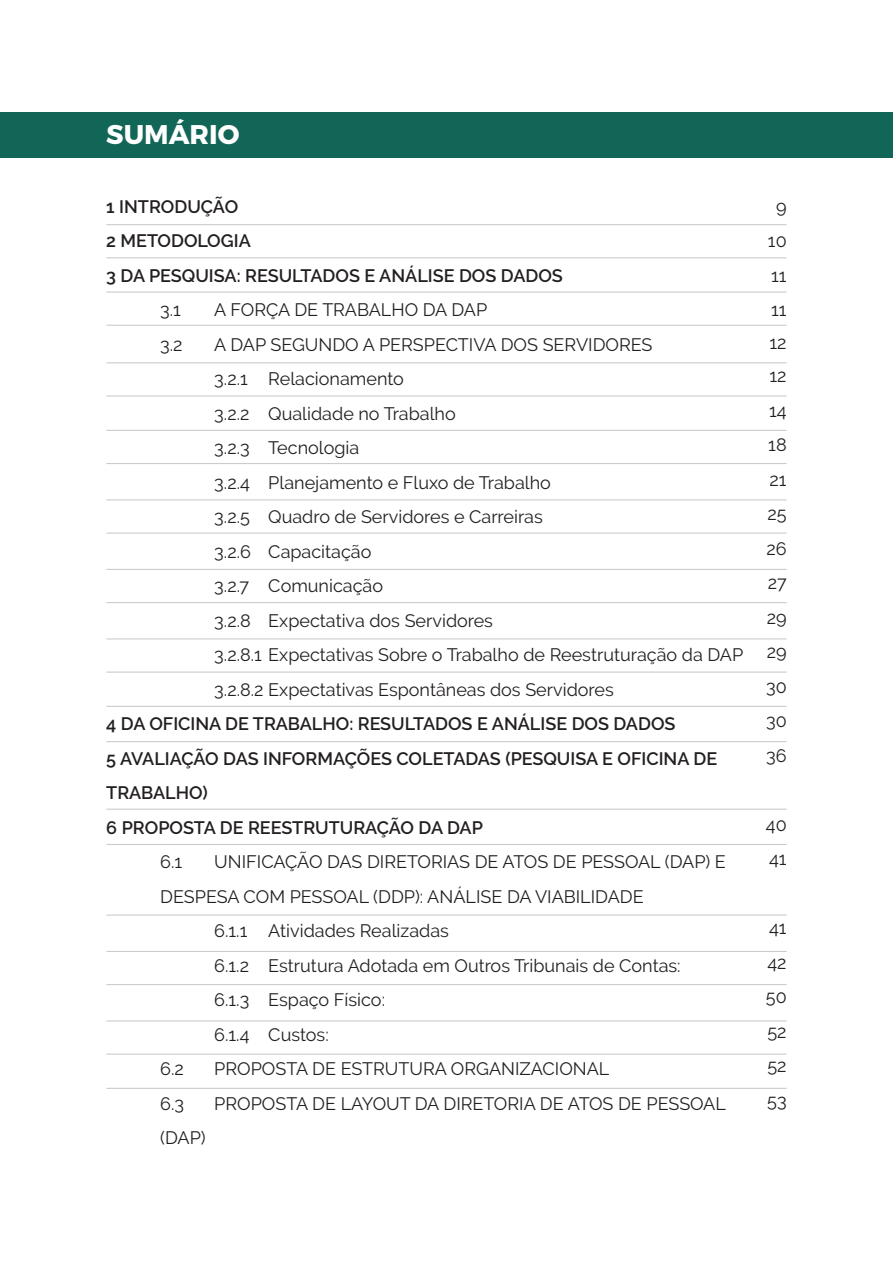
<style>
.page{position:relative;width:893px;height:1263px;background:#fff}
.page>*{position:absolute;margin:0;border:0;box-sizing:border-box;transform-origin:0 0}
.t1{font:700 27px "Montserrat";color:#fff}
.t2{font:18px/34.5px "Raleway";color:#231f20}
.t3{font:600 18px/34.5px "Raleway";color:#231f20}
</style>
<div class="page">
<div style="left:0;top:112px;width:893px;height:46px;background:#126657"></div>
<hr style="left:106px;top:224px;width:681px;height:1px;background:#ccc">
<hr style="left:106px;top:291px;width:681px;height:2px;background:#ccc">
<hr style="left:106px;top:362px;width:681px;height:1px;background:#ccc">
<hr style="left:106px;top:430px;width:681px;height:1px;background:#ccc">
<hr style="left:106px;top:499px;width:681px;height:1px;background:#ccc">
<hr style="left:106px;top:569px;width:681px;height:1px;background:#ccc">
<hr style="left:106px;top:951px;width:681px;height:1px;background:#ccc">
<hr style="left:106px;top:638px;width:681px;height:1px;background:#ccc">
<hr style="left:106px;top:1020px;width:681px;height:1px;background:#ccc">
<hr style="left:106px;top:706px;width:681px;height:1px;background:#ccc">
<hr style="left:106px;top:1088px;width:681px;height:1px;background:#ccc">
<hr style="left:106px;top:844px;width:681px;height:1px;background:#ccc">
<hr style="left:106px;top:257px;width:681px;height:1px;background:#ccc">
<hr style="left:106px;top:325px;width:681px;height:1px;background:#ccc">
<hr style="left:106px;top:395px;width:681px;height:1px;background:#ccc">
<hr style="left:106px;top:463px;width:681px;height:1px;background:#ccc">
<hr style="left:106px;top:532px;width:681px;height:2px;background:#ccc">
<hr style="left:106px;top:914px;width:681px;height:2px;background:#ccc">
<hr style="left:106px;top:602px;width:681px;height:1px;background:#ccc">
<hr style="left:106px;top:984px;width:681px;height:1px;background:#ccc">
<hr style="left:106px;top:671px;width:681px;height:2px;background:#ccc">
<hr style="left:106px;top:1053px;width:681px;height:2px;background:#ccc">
<hr style="left:106px;top:809px;width:681px;height:1px;background:#ccc">
<hr style="left:106px;top:741px;width:681px;height:1px;background:#ccc">
<h1 class="t1" style="left:106px;top:112px;width:135px">SUMÁRIO</h1>
<p class="t3" style="left:106px;top:189px;width:458px">1 INTRODUÇÃO<br>2 METODOLOGIA<br>3 DA PESQUISA: RESULTADOS E ANÁLISE DOS DADOS</p>
<p class="t2" style="left:160px;top:293px;width:22px">3.1</p>
<p class="t2" style="left:214px;top:293px;width:274px">A FORÇA DE TRABALHO DA DAP</p>
<p class="t2" style="left:160px;top:327px;width:24px">3.2</p>
<p class="t2" style="left:214px;top:327px;width:530px">A DAP SEGUNDO A PERSPECTIVA DOS SERVIDORES<br>3.2.1 Relacionamento<br>3.2.2 Qualidade no Trabalho<br>3.2.3 Tecnologia<br>3.2.4 Planejamento e Fluxo de Trabalho<br>3.2.5 Quadro de Servidores e Carreiras<br>3.2.6 Capacitação<br>3.2.7 Comunicação<br>3.2.8 Expectativa dos Servidores<br>3.2.8.1 Expectativas Sobre o Trabalho de Reestruturação da DAP 3.2.8.2 Expectativas Espontâneas dos Servidores</p>
<p class="t3" style="left:106px;top:707px;width:612px">4 DA OFICINA DE TRABALHO: RESULTADOS E ANÁLISE DOS DADOS<br>5 AVALIAÇÃO DAS INFORMAÇÕES COLETADAS (PESQUISA E OFICINA DE TRABALHO)<br>6 PROPOSTA DE REESTRUTURAÇÃO DA DAP</p>
<p class="t2" style="left:160px;top:845px;width:23px">6.1</p>
<p class="t2" style="left:214px;top:845px;width:513px">UNIFICAÇÃO DAS DIRETORIAS DE ATOS DE PESSOAL (DAP) E</p>
<p class="t2" style="left:160px;top:879px;width:485px">DESPESA COM PESSOAL (DDP): ANÁLISE DA VIABILIDADE</p>
<p class="t2" style="left:214px;top:914px;width:236px">6.1.1 Atividades Realizadas</p>
<p class="t2" style="left:214px;top:948px;width:468px">6.1.2 Estrutura Adotada em Outros Tribunais de Contas:</p>
<p class="t2" style="left:214px;top:983px;width:172px">6.1.3 Espaço Físico:</p>
<p class="t2" style="left:214px;top:1017px;width:116px">6.1.4 Custos:</p>
<p class="t2" style="left:160px;top:1052px;width:25px">6.2</p>
<p class="t2" style="left:214px;top:1052px;width:397px">PROPOSTA DE ESTRUTURA ORGANIZACIONAL</p>
<p class="t2" style="left:160px;top:1086px;width:25px">6.3</p>
<p class="t2" style="left:214px;top:1086px;width:513px">PROPOSTA DE LAYOUT DA DIRETORIA DE ATOS DE PESSOAL</p>
<p class="t2" style="left:160px;top:1121px;width:47px">(DAP)</p>
<p class="t2" style="left:766px;top:189px;width:22px;text-align:center">9<br>10<br>11<br>11<br>12<br>12<br>14<br>18<br>21<br>25<br>26<br>27<br>29<br>29<br>30<br>30<br>36</p>
<p class="t2" style="left:766px;top:807px;width:22px">40<br>41</p>
<p class="t2" style="left:766px;top:910px;width:22px;text-align:justify">41<br>42<br>50<br>52<br>52<br>53</p>
</div>
